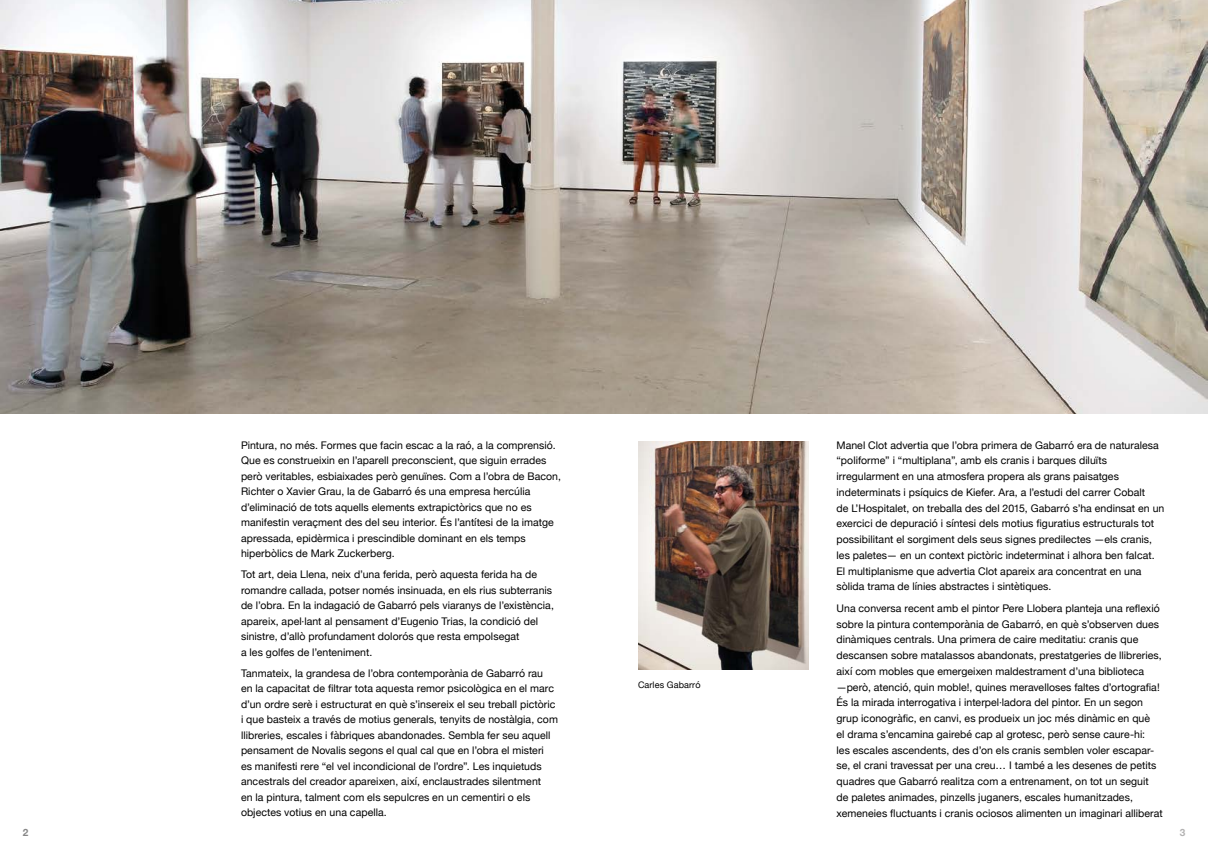
<style>
.page{position:relative;width:1208px;height:859px;background:#fff}
.page>*{position:absolute;margin:0;border:0;box-sizing:border-box;transform-origin:0 0}
.t1{font:10.5px/15.8px "Helvetica Neue";letter-spacing:.005em;color:#000}
.t2{font:700 10px "Helvetica Neue";color:#b3b2b2}
.t3{font:700 10px "Helvetica Neue";color:#878787}
.t4{font:9px "Helvetica Neue";letter-spacing:.015em;color:#000}
</style>
<div class="page">
<img style="left:638px;top:441px;width:170px;height:229px">
<img style="left:0;top:0;width:1208px;height:414px">
<p class="t3" style="left:23px;top:825px;width:7px">2</p>
<p class="t1" style="left:241px;top:438px;width:321px;line-height:15.5px">Pintura, no més. Formes que facin escac a la raó, a la comprensió.<br>Que es construeixin en l’aparell preconscient, que siguin errades però veritables, esbiaixades però genuïnes. Com a l’obra de Bacon, Richter o Xavier Grau, la de Gabarró és una empresa hercúlia d’eliminació de tots aquells elements extrapictòrics que no es manifestin veraçment des del seu interior. És l’antítesi de la imatge apressada, epidèrmica i prescindible dominant en els temps hiperbòlics de Mark Zuckerberg.</p>
<p class="t1" style="left:241px;top:567px;width:314px;line-height:15.5px">Tot art, deia Llena, neix d’una ferida, però aquesta ferida ha de romandre callada, potser només insinuada, en els rius subterranis de l’obra. En la indagació de Gabarró pels viaranys de l’existència, apareix, apel·lant al pensament d’Eugenio Trias, la condició del sinistre, d’allò profundament dolorós que resta empolsegat<br>a les golfes de l’enteniment.</p>
<p class="t1" style="left:241px;top:666px;width:318px;line-height:15.5px">Tanmateix, la grandesa de l’obra contemporània de Gabarró rau<br>en la capacitat de filtrar tota aquesta remor psicològica en el marc d’un ordre serè i estructurat en què s’insereix el seu treball pictòric i que basteix a través de motius generals, tenyits de nostàlgia, com llibreries, escales i fàbriques abandonades. Sembla fer seu aquell pensament de Novalis segons el qual cal que en l’obra el misteri<br>es manifesti rere “el vel incondicional de l’ordre”. Les inquietuds ancestrals del creador apareixen, així, enclaustrades silentment<br>en la pintura, talment com els sepulcres en un cementiri o els objectes votius en una capella.</p>
<p class="t4" style="left:638px;top:678px;width:64px">Carles Gabarró</p>
<p class="t1" style="left:836px;top:438px;width:329px">Manel Clot advertia que l’obra primera de Gabarró era de naturalesa “poliforme” i “multiplana”, amb els cranis i barques diluïts irregularment en una atmosfera propera als grans paisatges indeterminats i psíquics de Kiefer. Ara, a l’estudi del carrer Cobalt<br>de L’Hospitalet, on treballa des del 2015, Gabarró s’ha endinsat en un exercici de depuració i síntesi dels motius figuratius estructurals tot possibilitant el sorgiment dels seus signes predilectes —els cranis, les paletes— en un context pictòric indeterminat i alhora ben falcat.<br>El multiplanisme que advertia Clot apareix ara concentrat en una sòlida trama de línies abstractes i sintètiques.</p>
<p class="t1" style="left:836px;top:601px;width:328px">Una conversa recent amb el pintor Pere Llobera planteja una reflexió sobre la pintura contemporània de Gabarró, en què s’observen dues dinàmiques centrals. Una primera de caire meditatiu: cranis que descansen sobre matalassos abandonats, prestatgeries de llibreries, així com mobles que emergeixen maldestrament d’una biblioteca —però, atenció, quin moble!, quines meravelloses faltes d’ortografia!<br>És la mirada interrogativa i interpel·ladora del pintor. En un segon grup iconogràfic, en canvi, es produeix un joc més dinàmic en què<br>el drama s’encamina gairebé cap al grotesc, però sense caure-hi:<br>les escales ascendents, des d’on els cranis semblen voler escapar&shy;se, el crani travessat per una creu… I també a les desenes de petits quadres que Gabarró realitza com a entrenament, on tot un seguit de paletes animades, pinzells juganers, escales humanitzades, xemeneies fluctuants i cranis ociosos alimenten un imaginari alliberat</p>
<p class="t2" style="left:1179px;top:825px;width:7px">3</p>
</div>
